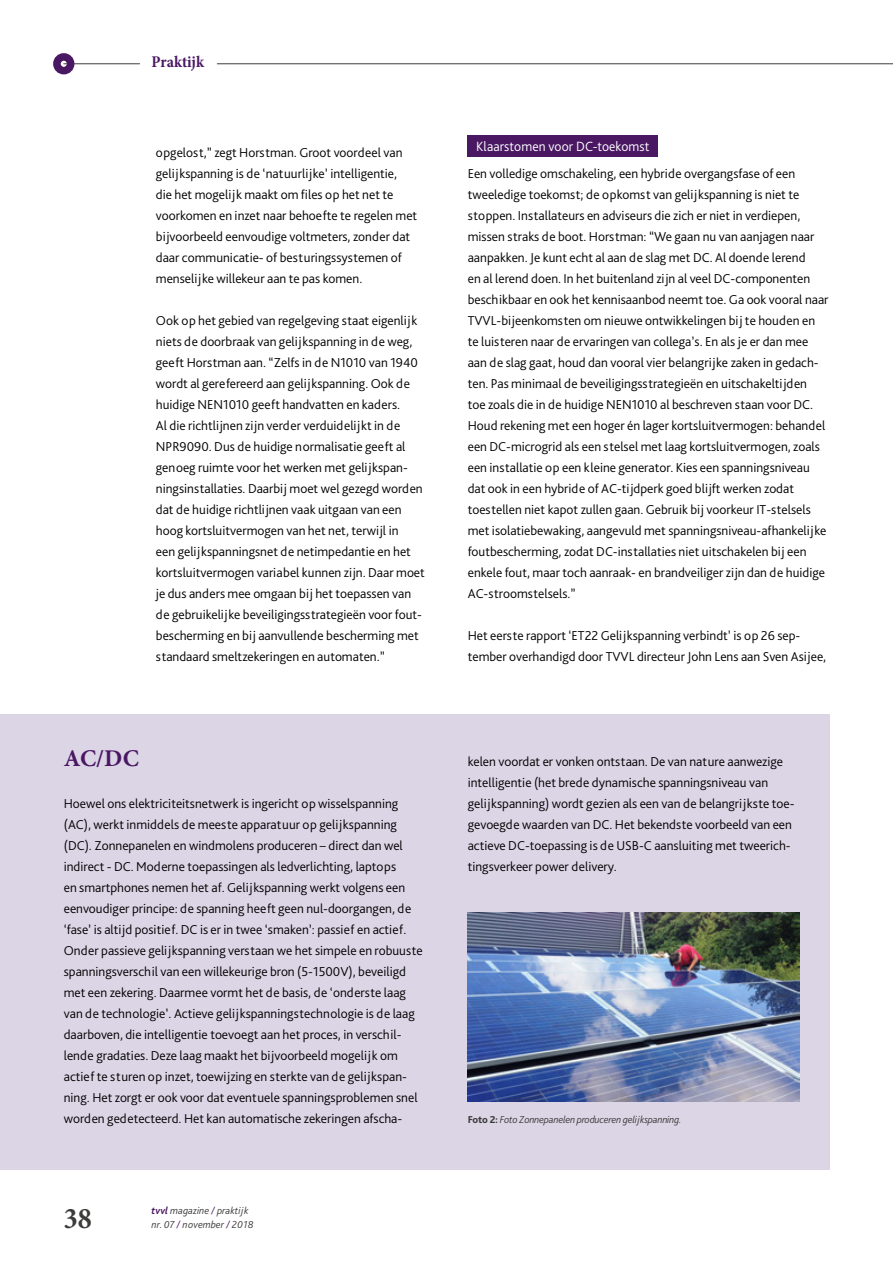
<style>
.page{position:relative;width:893px;height:1263px;background:#fff}
.page>*{position:absolute;margin:0;border:0;box-sizing:border-box;transform-origin:0 0}
.t1{font:700 condensed 30px "Minion Pro";color:#3c3c3b}
.t2{font:700 24px "Minion Pro";color:#4a1863}
.t3{font:700 condensed 16.5px "Minion Pro";letter-spacing:-.005em;color:#4a1863}
.t4{font:300 13.95px "Bliss Pro";letter-spacing:.01em;color:#fff}
.t5{font:300 13.5px/21px "Bliss Pro";color:#000}
.t6{font:italic 300 10.5px "Bliss Pro";letter-spacing:-.02em;color:#3c3c3b}
.t7{font:italic 300 10.5px/13.5px "Bliss Pro";color:#3c3c3b}
.s1{font-weight:800;font-style:normal}
.s2{font-weight:700;color:#4a1863}
.s3{color:#4a1863}
</style>
<div class="page">
<hr style="left:64px;top:63px;width:76px;height:1px;background:#3c3c3b">
<div style="left:53px;top:53px;width:21px;height:21px;border:8px solid #4a1863;border-radius:50%"></div>
<hr style="left:217px;top:63px;width:676px;height:1px;background:#3c3c3b">
<div style="left:0;top:714px;width:829px;height:455px;background:#dcd5e6"></div>
<img style="left:468px;top:913px;width:331px;height:189px">
<div style="left:468px;top:135px;width:190px;height:22px;background:#4a1863"></div>
<p class="t3" style="left:152px;top:51px;width:54px">Praktijk</p>
<p class="t5" style="left:156px;top:141px;width:263px">opgelost,” zegt Horstman. Groot voordeel van gelijkspanning is de ‘natuurlijke’ intelligentie,<br>die het mogelijk maakt om files op het net te voorkomen en inzet naar behoefte te regelen met bijvoorbeeld eenvoudige voltmeters, zonder dat daar communicatie- of besturingssystemen of menselijke willekeur aan te pas komen.</p>
<p class="t5" style="left:156px;top:309px;width:270px">Ook op het gebied van regelgeving staat eigenlijk niets de doorbraak van gelijkspanning in de weg, geeft Horstman aan. “Zelfs in de N1010 van 1940 wordt al gerefereerd aan gelijkspanning. Ook de huidige NEN1010 geeft handvatten en kaders.<br>Al die richtlijnen zijn verder verduidelijkt in de NPR9090. Dus de huidige normalisatie geeft al genoeg ruimte voor het werken met gelijkspan&shy;ningsinstallaties. Daarbij moet wel gezegd worden dat de huidige richtlijnen vaak uitgaan van een hoog kortsluitvermogen van het net, terwijl in<br>een gelijkspanningsnet de netimpedantie en het kortsluitvermogen variabel kunnen zijn. Daar moet je dus anders mee omgaan bij het toepassen van de gebruikelijke beveiligingsstrategieën voor fout&shy;bescherming en bij aanvullende bescherming met standaard smeltzekeringen en automaten.”</p>
<p class="t4" style="left:476px;top:138px;width:175px">Klaarstomen voor DC-toekomst</p>
<p class="t5" style="left:468px;top:162px;width:362px">Een volledige omschakeling, een hybride overgangsfase of een tweeledige toekomst; de opkomst van gelijkspanning is niet te stoppen. Installateurs en adviseurs die zich er niet in verdiepen, missen straks de boot. Horstman: “We gaan nu van aanjagen naar aanpakken. Je kunt echt al aan de slag met DC. Al doende lerend<br>en al lerend doen. In het buitenland zijn al veel DC-componenten beschikbaar en ook het kennisaanbod neemt toe. Ga ook vooral naar TVVL-bijeenkomsten om nieuwe ontwikkelingen bij te houden en te luisteren naar de ervaringen van collega’s. En als je er dan mee aan de slag gaat, houd dan vooral vier belangrijke zaken in gedach&shy;ten. Pas minimaal de beveiligingsstrategieën en uitschakeltijden<br>toe zoals die in de huidige NEN1010 al beschreven staan voor DC.<br>Houd rekening met een hoger én lager kortsluitvermogen: behandel een DC-microgrid als een stelsel met laag kortsluitvermogen, zoals een installatie op een kleine generator. Kies een spanningsniveau dat ook in een hybride of AC-tijdperk goed blijft werken zodat toestellen niet kapot zullen gaan. Gebruik bij voorkeur IT-stelsels met isolatiebewaking, aangevuld met spanningsniveau-afhankelijke foutbescherming, zodat DC-installaties niet uitschakelen bij een enkele fout, maar toch aanraak- en brandveiliger zijn dan de huidige AC-stroomstelsels.”</p>
<p class="t5" style="left:468px;top:624px;width:360px">Het eerste rapport ‘ET22 Gelijkspanning verbindt’ is op 26 sep&shy;tember overhandigd door TVVL directeur John Lens aan Sven Asijee,</p>
<h2 class="t2" style="left:64px;top:741px;width:77px">AC/DC</h2>
<p class="t5" style="left:468px;top:750px;width:328px">kelen voordat er vonken ontstaan. De van nature aanwezige intelligentie (het brede dynamische spanningsniveau van gelijkspanning) wordt gezien als een van de belangrijkste toe&shy;gevoegde waarden van DC. Het bekendste voorbeeld van een actieve DC-toepassing is de USB-C aansluiting met tweerich&shy;tingsverkeer power delivery.</p>
<p class="t5" style="left:64px;top:792px;width:361px">Hoewel ons elektriciteitsnetwerk is ingericht op wisselspanning (AC), werkt inmiddels de meeste apparatuur op gelijkspanning (DC). Zonnepanelen en windmolens produceren – direct dan wel indirect - DC. Moderne toepassingen als ledverlichting, laptops<br>en smartphones nemen het af. Gelijkspanning werkt volgens een eenvoudiger principe: de spanning heeft geen nul-doorgangen, de ‘fase’ is altijd positief. DC is er in twee ‘smaken’: passief en actief.<br>Onder passieve gelijkspanning verstaan we het simpele en robuuste spanningsverschil van een willekeurige bron (5-1500V), beveiligd met een zekering. Daarmee vormt het de basis, de ‘onderste laag van de technologie’. Actieve gelijkspanningstechnologie is de laag daarboven, die intelligentie toevoegt aan het proces, in verschil&shy;lende gradaties. Deze laag maakt het bijvoorbeeld mogelijk om actief te sturen op inzet, toewijzing en sterkte van de gelijkspan&shy;ning. Het zorgt er ook voor dat eventuele spanningsproblemen snel worden gedetecteerd. Het kan automatische zekeringen afscha-</p>
<p class="t6" style="left:468px;top:1113px;width:215px"><span class="s1">Foto 2:</span> Foto Zonnepanelen produceren gelijkspanning.</p>
<h1 class="t1" style="left:64px;top:1197px;width:29px">38</h1>
<p class="t7" style="left:152px;top:1204px;width:103px"><span class="s2">tvvl</span> magazine <span class="s3">/</span> praktijk nr<span class="s3">.</span> 07 <span class="s3">/</span> november <span class="s3">/</span> 2018</p>
</div>
